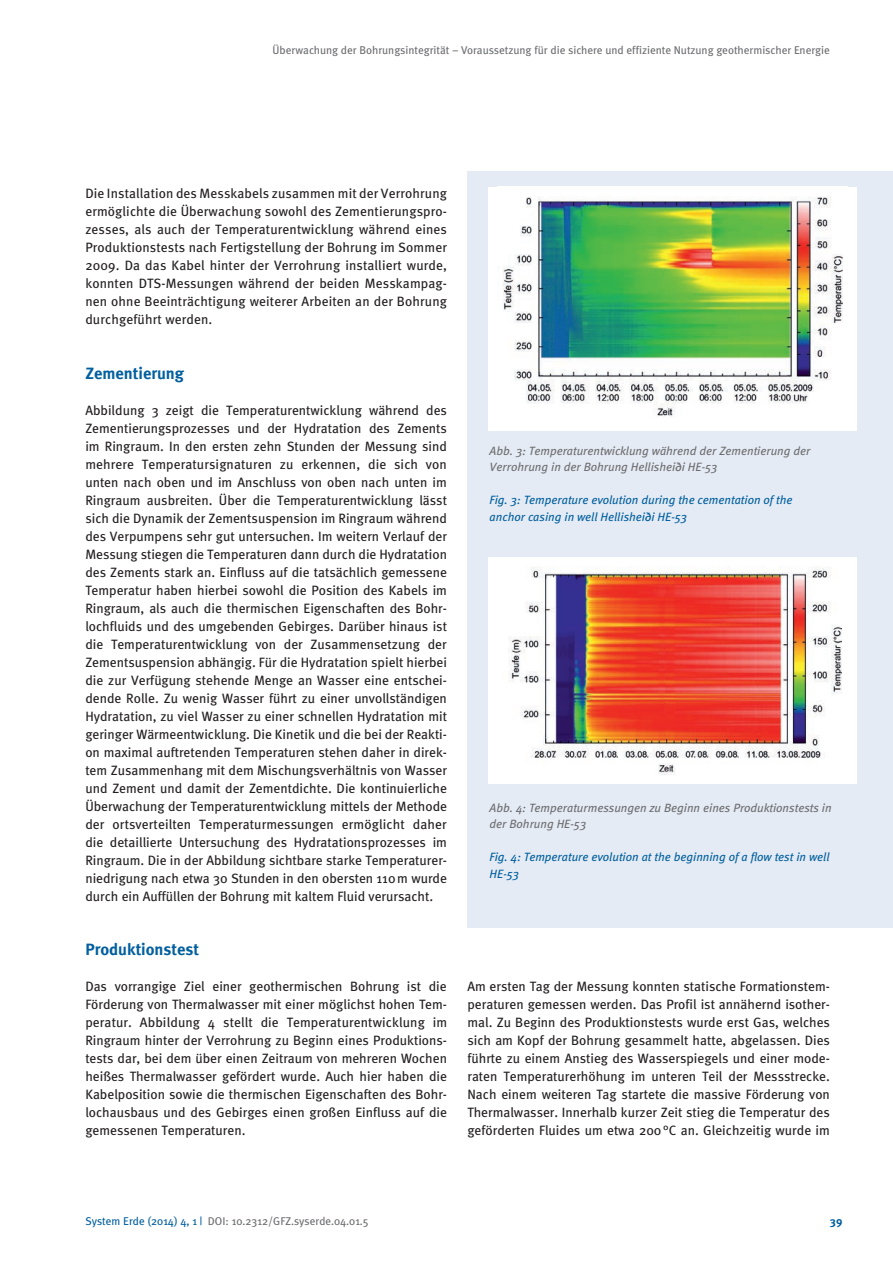
<style>
.page{position:relative;width:893px;height:1263px;background:#fff}
.page>*{position:absolute;margin:0;border:0;box-sizing:border-box;transform-origin:0 0}
.t1{font:700 16.5px "Meta";color:#005f9f}
.t2{font:13.5px/18px "Meta";color:#231f20;text-align:justify}
.t3{font:italic 12px/16.5px "Meta";color:#6c6d70}
.t4{font:italic 12px/16.5px "Meta";color:#005f9f}
.t5{font:11.25px "Meta";color:#6c6d70}
.t6{font:11.25px "Meta Plus";color:#6c6d70}
.t7{font:700 11.25px "Meta";color:#005f9f}
.s1{color:#005f9f}
</style>
<div class="page">
<div style="left:467px;top:171px;width:425px;height:756px;background:#e5ebf4"></div>
<div style="left:488px;top:187px;width:368px;height:243px;background:#fff"></div>
<img style="left:503px;top:196px;width:340px;height:221px">
<div style="left:488px;top:557px;width:368px;height:226px;background:#fff"></div>
<img style="left:508px;top:567px;width:333px;height:208px">
<p class="t5" style="left:272px;top:43px;width:558px">Überwachung der Bohrungsintegrität – Voraussetzung für die sichere und effiziente Nutzung geothermischer Energie</p>
<p class="t2" style="left:85px;top:184px;width:363px">Die Installation des Messkabels zusammen mit der Verrohrung ermöglichte die Überwachung sowohl des Zementierungspro&shy;zesses, als auch der Temperaturentwicklung während eines Produktionstests nach Fertigstellung der Bohrung im Sommer 2009. Da das Kabel hinter der Verrohrung installiert wurde, konnten DTS-Messungen während der beiden Messkampag&shy;nen ohne Beeinträchtigung weiterer Arbeiten an der Bohrung durchgeführt werden.</p>
<p class="t1" style="left:85px;top:363px;width:100px">Zementierung</p>
<p class="t2" style="left:85px;top:400px;width:363px">Abbildung 3 zeigt die Temperaturentwicklung während des Zementierungsprozesses und der Hydratation des Zements im Ringraum. In den ersten zehn Stunden der Messung sind mehrere Temperatursignaturen zu erkennen, die sich von unten nach oben und im Anschluss von oben nach unten im Ringraum ausbreiten. Über die Temperaturentwicklung lässt sich die Dynamik der Zementsuspension im Ringraum während des Verpumpens sehr gut untersuchen. Im weitern Verlauf der Messung stiegen die Temperaturen dann durch die Hydratation des Zements stark an. Einfluss auf die tatsächlich gemessene Temperatur haben hierbei sowohl die Position des Kabels im Ringraum, als auch die thermischen Eigenschaften des Bohr&shy;lochfluids und des umgebenden Gebirges. Darüber hinaus ist die Temperaturentwicklung von der Zusammensetzung der Zementsuspension abhängig. Für die Hydratation spielt hierbei die zur Verfügung stehende Menge an Wasser eine entschei&shy;dende Rolle. Zu wenig Wasser führt zu einer unvollständigen Hydratation, zu viel Wasser zu einer schnellen Hydratation mit geringer Wärmeentwicklung. Die Kinetik und die bei der Reakti&shy;on maximal auftretenden Temperaturen stehen daher in direk&shy;tem Zusammenhang mit dem Mischungsverhältnis von Wasser und Zement und damit der Zementdichte. Die kontinuierliche Überwachung der Temperaturentwicklung mittels der Methode der ortsverteilten Temperaturmessungen ermöglicht daher die detaillierte Untersuchung des Hydratationsprozesses im Ringraum. Die in der Abbildung sichtbare starke Temperaturer&shy;niedrigung nach etwa 30 Stunden in den obersten 110m wurde durch ein Auffüllen der Bohrung mit kaltem Fluid verursacht.</p>
<p class="t1" style="left:85px;top:939px;width:115px">Produktionstest</p>
<p class="t2" style="left:85px;top:976px;width:363px">Das vorrangige Ziel einer geothermischen Bohrung ist die Förderung von Thermalwasser mit einer möglichst hohen Tem&shy;peratur. Abbildung 4 stellt die Temperaturentwicklung im Ringraum hinter der Verrohrung zu Beginn eines Produktions&shy;tests dar, bei dem über einen Zeitraum von mehreren Wochen heißes Thermalwasser gefördert wurde. Auch hier haben die Kabelposition sowie die thermischen Eigenschaften des Bohr&shy;lochausbaus und des Gebirges einen großen Einfluss auf die gemessenen Temperaturen.</p>
<p class="t2" style="left:467px;top:976px;width:364px">Am ersten Tag der Messung konnten statische Formationstem&shy;peraturen gemessen werden. Das Profil ist annähernd isother&shy;mal. Zu Beginn des Produktionstests wurde erst Gas, welches sich am Kopf der Bohrung gesammelt hatte, abgelassen. Dies führte zu einem Anstieg des Wasserspiegels und einer mode&shy;raten Temperaturerhöhung im unteren Teil der Messstrecke.<br>Nach einem weiteren Tag startete die massive Förderung von Thermalwasser. Innerhalb kurzer Zeit stieg die Temperatur des geförderten Fluides um etwa 200°C an. Gleichzeitig wurde im</p>
<p class="t3" style="left:489px;top:442px;width:322px">Abb. 3: Temperaturentwicklung während der Zementierung der<br>Verrohrung in der Bohrung Hellisheiði HE-53</p>
<p class="t4" style="left:489px;top:491px;width:304px">Fig. 3: Temperature evolution during the cementation of the anchor casing in well Hellisheiði HE-53</p>
<p class="t3" style="left:489px;top:799px;width:343px">Abb. 4: Temperaturmessungen zu Beginn eines Produktionstests in der Bohrung HE-53</p>
<p class="t4" style="left:489px;top:848px;width:341px">Fig. 4: Temperature evolution at the beginning of a flow test in well<br>HE-53</p>
<p class="t6" style="left:85px;top:1214px;width:285px"><span class="s1">System Erde (2014) 4, 1 |</span> DOI: 10.2312/GFZ.syserde.04.01.5</p>
<p class="t7" style="left:829px;top:1214px;width:14px">39</p>
</div>
